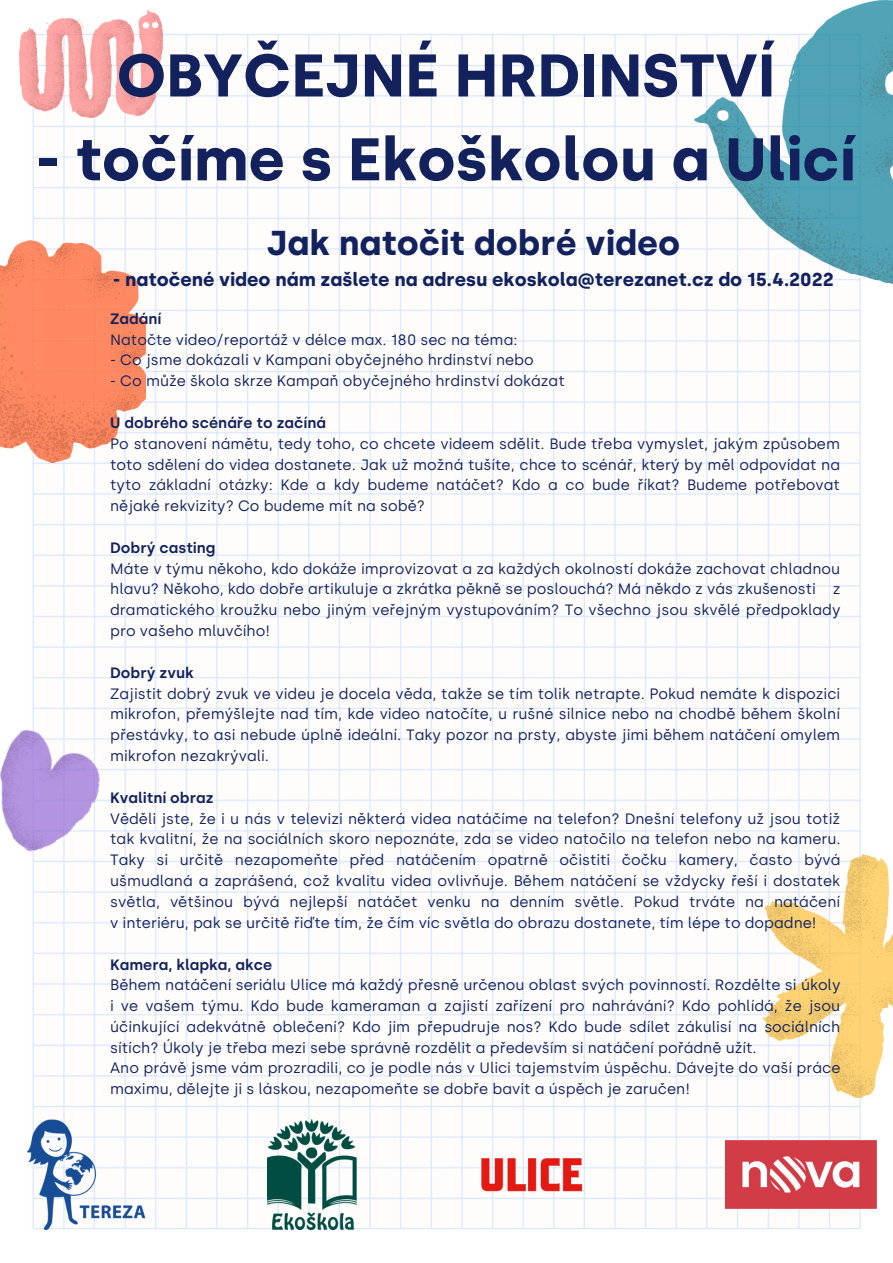
<style>
.page{position:relative;width:893px;height:1263px;background:#fff}
.page>*{position:absolute;margin:0;border:0;box-sizing:border-box;transform-origin:0 0}
.t1{font:700 60px "Silka";color:#13225c}
.t2{font:700 34.5px "Silka";color:#13225c}
.t3{font:700 18.75px "Silka";color:#13225c}
.t4{font:15px/20.9px "Silka";color:#13225c;text-align:justify}
.t5{font:600 15px "Silka";color:#13225c}
</style>
<div class="page">
<img style="left:26px;top:34px;width:851px;height:1196px">
<img style="left:268px;top:1119px;width:88px;height:110px">
<img style="left:27px;top:1119px;width:118px;height:110px">
<img style="left:0;top:241px;width:146px;height:222px">
<img style="left:762px;top:854px;width:131px;height:243px">
<img style="left:0;top:726px;width:110px;height:139px">
<img style="left:694px;top:0;width:199px;height:291px">
<img style="left:19px;top:10px;width:144px;height:108px">
<img style="left:725px;top:1140px;width:151px;height:68px">
<img style="left:387px;top:1072px;width:289px;height:158px">
<p class="t1" style="left:117px;top:39px;width:660px">OBYČEJNÉ HRDINSTVÍ</p>
<p class="t1" style="left:37px;top:123px;width:820px">- točíme s Ekoškolou a Ulicí</p>
<p class="t2" style="left:267px;top:222px;width:415px">Jak natočit dobré video</p>
<p class="t3" style="left:113px;top:268px;width:722px">- natočené video nám zašlete na adresu ekoskola@terezanet.cz do 15.4.2022</p>
<p class="t5" style="left:110px;top:310px;width:53px">Zadání</p>
<p class="t4" style="left:110px;top:329px;width:409px">Natočte video/reportáž v délce max. 180 sec na téma:</p>
<p class="t4" style="left:110px;top:350px;width:425px">- Co jsme dokázali v Kampani obyčejného hrdinství nebo</p>
<p class="t4" style="left:110px;top:371px;width:456px">- Co může škola skrze Kampaň obyčejného hrdinství dokázat</p>
<p class="t5" style="left:110px;top:414px;width:217px">U dobrého scénáře to začíná</p>
<p class="t4" style="left:110px;top:433px;width:731px">Po stanovení námětu, tedy toho, co chcete videem sdělit. Bude třeba vymyslet, jakým způsobem toto sdělení do videa dostanete. Jak už možná tušíte, chce to scénář, který by měl odpovídat na tyto základní otázky: Kde a kdy budeme natáčet? Kdo a co bude říkat? Budeme potřebovat nějaké rekvizity? Co budeme mít na sobě?</p>
<p class="t5" style="left:110px;top:539px;width:107px">Dobrý casting</p>
<p class="t4" style="left:110px;top:558px;width:732px">Máte v týmu někoho, kdo dokáže improvizovat a za každých okolností dokáže zachovat chladnou hlavu? Někoho, kdo dobře artikuluje a zkrátka pěkně se poslouchá? Má někdo z vás zkušenosti z dramatického kroužku nebo jiným veřejným vystupováním? To všechno jsou skvělé předpoklady pro vašeho mluvčího!</p>
<p class="t5" style="left:110px;top:664px;width:85px">Dobrý zvuk</p>
<p class="t4" style="left:110px;top:683px;width:731px">Zajistit dobrý zvuk ve videu je docela věda, takže se tím tolik netrapte. Pokud nemáte k dispozici mikrofon, přemýšlejte nad tím, kde video natočíte, u rušné silnice nebo na chodbě během školní přestávky, to asi nebude úplně ideální. Taky pozor na prsty, abyste jimi během natáčení omylem mikrofon nezakrývali.</p>
<p class="t5" style="left:110px;top:789px;width:105px">Kvalitní obraz</p>
<p class="t4" style="left:110px;top:808px;width:732px">Věděli jste, že i u nás v televizi některá videa natáčíme na telefon? Dnešní telefony už jsou totiž tak kvalitní, že na sociálních skoro nepoznáte, zda se video natočilo na telefon nebo na kameru.<br>Taky si určitě nezapomeňte před natáčením opatrně očistiti čočku kamery, často bývá ušmudlaná a zaprášená, což kvalitu videa ovlivňuje. Během natáčení se vždycky řeší i dostatek světla, většinou bývá nejlepší natáčet venku na denním světle. Pokud trváte na natáčení v interiéru, pak se určitě řiďte tím, že čím víc světla do obrazu dostanete, tím lépe to dopadne!</p>
<p class="t5" style="left:110px;top:956px;width:163px">Kamera, klapka, akce</p>
<p class="t4" style="left:110px;top:974px;width:732px">Během natáčení seriálu Ulice má každý přesně určenou oblast svých povinností. Rozdělte si úkoly i ve vašem týmu. Kdo bude kameraman a zajistí zařízení pro nahrávání? Kdo pohlídá, že jsou účinkující adekvátně oblečení? Kdo jim přepudruje nos? Kdo bude sdílet zákulisí na sociálních sítích? Úkoly je třeba mezi sebe správně rozdělit a především si natáčení pořádně užít.</p>
<p class="t4" style="left:110px;top:1058px;width:732px">Ano právě jsme vám prozradili, co je podle nás v Ulici tajemstvím úspěchu. Dávejte do vaší práce maximu, dělejte ji s láskou, nezapomeňte se dobře bavit a úspěch je zaručen!</p>
</div>
